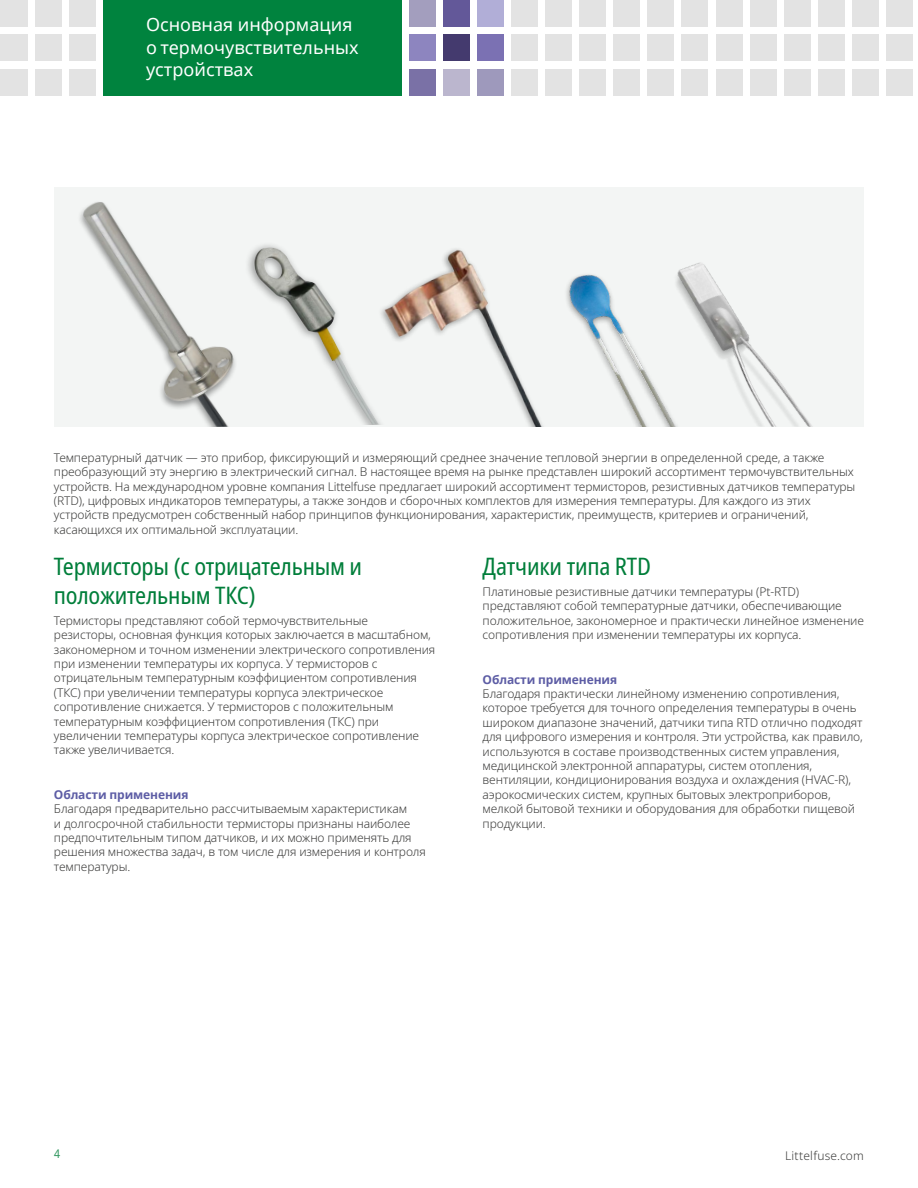
<style>
.page{position:relative;width:918px;height:1188px;background:#fff}
.page>*{position:absolute;margin:0;border:0;box-sizing:border-box;transform-origin:0 0}
.Page_Subheaders{font:condensed 24px/28.8px "Noto Sans";letter-spacing:-.01em;color:#007e3a}
.Table_text_bold{font:18px/22.5px "Noto Sans";color:#fff}
.Fuse_Facts_inline_he{font:300 12px/14.4px "Noto Sans";letter-spacing:-.01em;color:#3c3c3b}
.Fuse_Facts_inline_he-2{font:700 12px "Noto Sans";letter-spacing:-.01em;color:#5d5da5}
.Fuse_Facts_inline_he-3{font:300 12px "Noto Sans";letter-spacing:.02em;color:#3c3c3b}
.t1{font:12px "Noto Sans";color:#339861;scale:.92 1}
</style>
<div class="page">
<div style="left:103px;top:0;width:299px;height:95px;background:#00833e"></div>
<div style="left:69px;top:0;width:26px;height:27px;background:#e3e3e3"></div>
<div style="left:35px;top:0;width:26px;height:27px;background:#e3e3e3"></div>
<div style="left:0;top:0;width:27px;height:27px;background:#e3e3e3"></div>
<div style="left:69px;top:35px;width:26px;height:26px;background:#e3e3e3"></div>
<div style="left:35px;top:35px;width:26px;height:26px;background:#e3e3e3"></div>
<div style="left:0;top:35px;width:27px;height:26px;background:#e3e3e3"></div>
<div style="left:69px;top:69px;width:26px;height:26px;background:#e3e3e3"></div>
<div style="left:35px;top:69px;width:26px;height:26px;background:#e3e3e3"></div>
<div style="left:0;top:69px;width:27px;height:26px;background:#e3e3e3"></div>
<div style="left:410px;top:0;width:26px;height:27px;background:#a39ebe"></div>
<div style="left:410px;top:35px;width:26px;height:26px;background:#8d85bf"></div>
<div style="left:410px;top:69px;width:26px;height:26px;background:#7a71a6"></div>
<div style="left:444px;top:0;width:26px;height:27px;background:#635899"></div>
<div style="left:444px;top:35px;width:26px;height:26px;background:#443a6e"></div>
<div style="left:444px;top:69px;width:26px;height:26px;background:#bbb6ce"></div>
<div style="left:478px;top:0;width:26px;height:27px;background:#b1aed7"></div>
<div style="left:478px;top:35px;width:26px;height:26px;background:#7b71b3"></div>
<div style="left:478px;top:69px;width:26px;height:26px;background:#9e99bc"></div>
<div style="left:512px;top:0;width:26px;height:27px;background:#e3e3e3"></div>
<div style="left:512px;top:35px;width:26px;height:26px;background:#e3e3e3"></div>
<div style="left:512px;top:69px;width:26px;height:26px;background:#e3e3e3"></div>
<div style="left:546px;top:0;width:26px;height:27px;background:#e3e3e3"></div>
<div style="left:546px;top:35px;width:26px;height:26px;background:#e3e3e3"></div>
<div style="left:546px;top:69px;width:26px;height:26px;background:#e3e3e3"></div>
<div style="left:580px;top:0;width:26px;height:27px;background:#e3e3e3"></div>
<div style="left:580px;top:35px;width:26px;height:26px;background:#e3e3e3"></div>
<div style="left:580px;top:69px;width:26px;height:26px;background:#e3e3e3"></div>
<div style="left:614px;top:0;width:26px;height:27px;background:#e3e3e3"></div>
<div style="left:614px;top:35px;width:26px;height:26px;background:#e3e3e3"></div>
<div style="left:614px;top:69px;width:26px;height:26px;background:#e3e3e3"></div>
<div style="left:648px;top:0;width:26px;height:27px;background:#e3e3e3"></div>
<div style="left:648px;top:35px;width:26px;height:26px;background:#e3e3e3"></div>
<div style="left:648px;top:69px;width:26px;height:26px;background:#e3e3e3"></div>
<div style="left:682px;top:0;width:26px;height:27px;background:#e3e3e3"></div>
<div style="left:682px;top:35px;width:26px;height:26px;background:#e3e3e3"></div>
<div style="left:682px;top:69px;width:26px;height:26px;background:#e3e3e3"></div>
<div style="left:716px;top:0;width:26px;height:27px;background:#e3e3e3"></div>
<div style="left:716px;top:35px;width:26px;height:26px;background:#e3e3e3"></div>
<div style="left:716px;top:69px;width:26px;height:26px;background:#e3e3e3"></div>
<div style="left:750px;top:0;width:26px;height:27px;background:#e3e3e3"></div>
<div style="left:750px;top:35px;width:26px;height:26px;background:#e3e3e3"></div>
<div style="left:750px;top:69px;width:26px;height:26px;background:#e3e3e3"></div>
<div style="left:784px;top:0;width:26px;height:27px;background:#e3e3e3"></div>
<div style="left:784px;top:35px;width:26px;height:26px;background:#e3e3e3"></div>
<div style="left:784px;top:69px;width:26px;height:26px;background:#e3e3e3"></div>
<div style="left:818px;top:0;width:26px;height:27px;background:#e3e3e3"></div>
<div style="left:818px;top:35px;width:26px;height:26px;background:#e3e3e3"></div>
<div style="left:818px;top:69px;width:26px;height:26px;background:#e3e3e3"></div>
<div style="left:852px;top:0;width:26px;height:27px;background:#e3e3e3"></div>
<div style="left:852px;top:35px;width:26px;height:26px;background:#e3e3e3"></div>
<div style="left:852px;top:69px;width:26px;height:26px;background:#e3e3e3"></div>
<div style="left:886px;top:0;width:26px;height:27px;background:#e3e3e3"></div>
<div style="left:886px;top:35px;width:26px;height:26px;background:#e3e3e3"></div>
<div style="left:886px;top:69px;width:26px;height:26px;background:#e3e3e3"></div>
<div style="left:54px;top:187px;width:810px;height:240px;background:#f3f5f4"></div>
<img style="left:256px;top:245px;width:102px;height:170px">
<img style="left:358px;top:249px;width:185px;height:178px">
<img style="left:80px;top:202px;width:176px;height:225px">
<img style="left:566px;top:274px;width:81px;height:153px">
<img style="left:647px;top:262px;width:166px;height:165px">
<p class="Table_text_bold" style="left:146px;top:14px;width:214px">Основная информация о термочувствительных устройствах</p>
<p class="Fuse_Facts_inline_he" style="left:54px;top:450px;width:803px">Температурный датчик — это прибор, фиксирующий и измеряющий среднее значение тепловой энергии в определенной среде, а также преобразующий эту энергию в электрический сигнал. В настоящее время на рынке представлен широкий ассортимент термочувствительных устройств. На международном уровне компания Littelfuse предлагает широкий ассортимент термисторов, резистивных датчиков температуры (RTD), цифровых индикаторов температуры, а также зондов и сборочных комплектов для измерения температуры. Для каждого из этих устройств предусмотрен собственный набор принципов функционирования, характеристик, преимуществ, критериев и ограничений, касающихся их оптимальной эксплуатации.</p>
<p class="Page_Subheaders" style="left:483px;top:552px;width:170px">Датчики типа RTD</p>
<p class="Fuse_Facts_inline_he" style="left:483px;top:585px;width:383px">Платиновые резистивные датчики температуры (Pt-RTD) представляют собой температурные датчики, обеспечивающие положительное, закономерное и практически линейное изменение сопротивления при изменении температуры их корпуса.</p>
<p class="Fuse_Facts_inline_he-2" style="left:483px;top:671px;width:136px">Области применения</p>
<p class="Fuse_Facts_inline_he" style="left:483px;top:687px;width:382px">Благодаря практически линейному изменению сопротивления, которое требуется для точного определения температуры в очень широком диапазоне значений, датчики типа RTD отлично подходят для цифрового измерения и контроля. Эти устройства, как правило, используются в составе производственных систем управления, медицинской электронной аппаратуры, систем отопления, вентиляции, кондиционирования воздуха и охлаждения (HVAC-R), аэрокосмических систем, крупных бытовых электроприборов, мелкой бытовой техники и оборудования для обработки пищевой продукции.</p>
<p class="Page_Subheaders" style="left:54px;top:552px;width:310px">Термисторы (с отрицательным и положительным ТКС)</p>
<p class="Fuse_Facts_inline_he" style="left:54px;top:613px;width:383px">Термисторы представляют собой термочувствительные<br>резисторы, основная функция которых заключается в масштабном, закономерном и точном изменении электрического сопротивления при изменении температуры их корпуса. У термисторов с отрицательным температурным коэффициентом сопротивления (ТКС) при увеличении температуры корпуса электрическое сопротивление снижается. У термисторов с положительным температурным коэффициентом сопротивления (ТКС) при увеличении температуры корпуса электрическое сопротивление также увеличивается.</p>
<p class="Fuse_Facts_inline_he-2" style="left:54px;top:786px;width:136px">Области применения</p>
<p class="Fuse_Facts_inline_he" style="left:54px;top:802px;width:373px">Благодаря предварительно рассчитываемым характеристикам<br>и долгосрочной стабильности термисторы признаны наиболее предпочтительным типом датчиков, и их можно применять для решения множества задач, в том числе для измерения и контроля температуры.</p>
<p class="t1" style="left:54px;top:1146px;width:8px">4</p>
<p class="Fuse_Facts_inline_he-3" style="left:785px;top:1147px;width:80px">Littelfuse.com</p>
</div>
